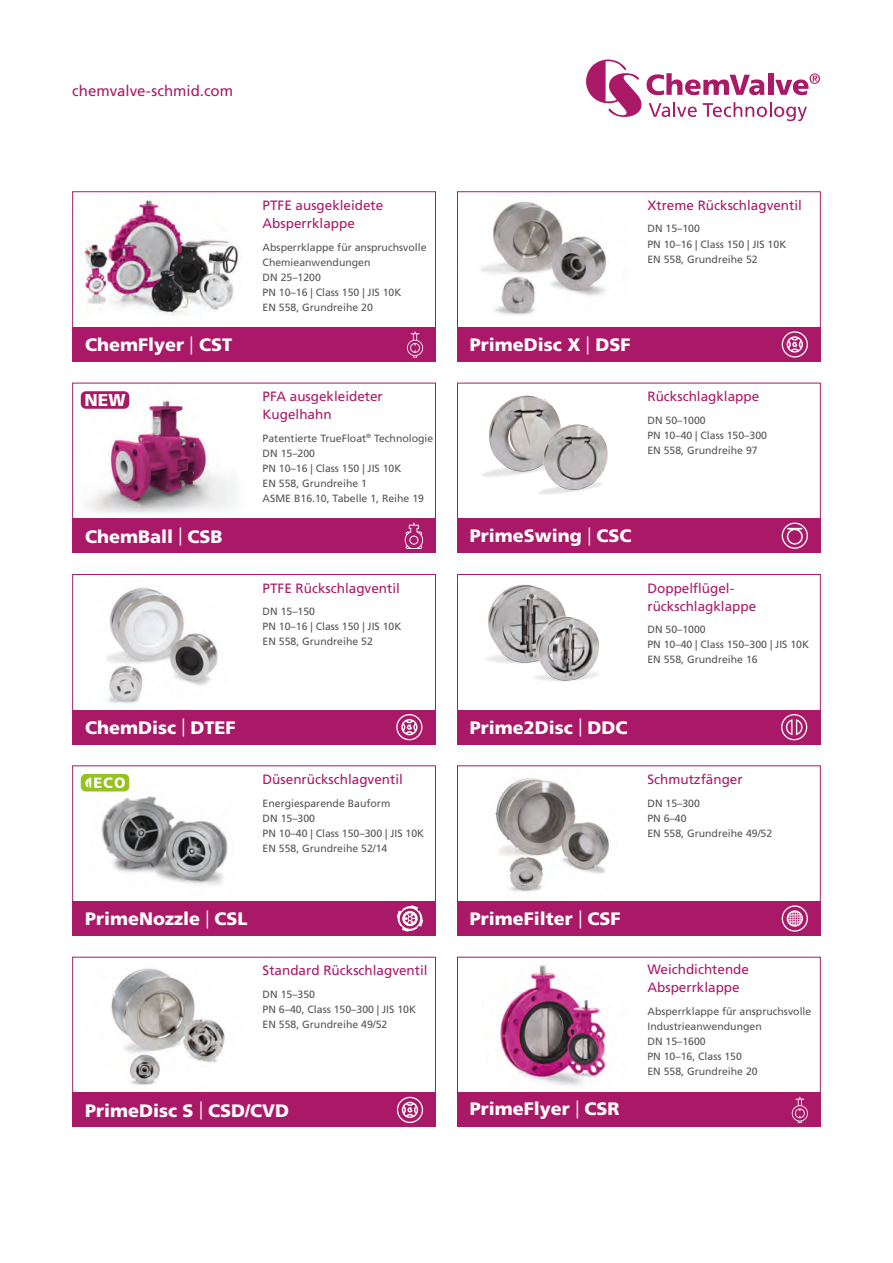
<style>
.page{position:relative;width:893px;height:1263px;background:#fff}
.page>*{position:absolute;margin:0;border:0;box-sizing:border-box;transform-origin:0 0}
.t1{font:900 18px "Frutiger LT Com";color:#fff}
.t2{font:900 17.25px "Frutiger LT Com";color:#fff}
.t3{font:15px "Frutiger LT Com";color:#aa1968}
.t4{font:13.5px/18px "Frutiger LT Com";color:#aa1968}
.t5{font:10.5px/15px "Frutiger LT Com";color:#575756}
.s1{font-weight:300}
</style>
<div class="page">
<div style="left:457px;top:957px;width:364px;height:170px;border:1px solid #aa1968"></div>
<div style="left:72px;top:957px;width:364px;height:170px;border:1px solid #aa1968"></div>
<img style="left:84px;top:194px;width:156px;height:121px">
<div style="left:72px;top:327px;width:364px;height:34px;background:#aa1968"></div>
<svg style="left:407px;top:331px;width:16px;height:27px"></svg>
<img style="left:481px;top:201px;width:126px;height:114px">
<div style="left:457px;top:327px;width:364px;height:34px;background:#aa1968"></div>
<svg style="left:782px;top:331px;width:26px;height:27px"></svg>
<img style="left:74px;top:391px;width:169px;height:128px">
<div style="left:72px;top:519px;width:364px;height:34px;background:#aa1968"></div>
<svg style="left:405px;top:523px;width:18px;height:26px"></svg>
<div style="left:81px;top:391px;width:48px;height:18px;background:#aa1968;border-radius:5px"></div>
<img style="left:482px;top:395px;width:77px;height:82px">
<img style="left:518px;top:418px;width:90px;height:76px">
<div style="left:457px;top:519px;width:364px;height:34px;background:#aa1968"></div>
<svg style="left:782px;top:522px;width:26px;height:27px"></svg>
<img style="left:107px;top:587px;width:111px;height:117px">
<div style="left:72px;top:710px;width:364px;height:34px;background:#aa1968"></div>
<svg style="left:396px;top:714px;width:26px;height:26px"></svg>
<div style="left:457px;top:710px;width:364px;height:34px;background:#aa1968"></div>
<img style="left:486px;top:584px;width:79px;height:79px">
<img style="left:512px;top:611px;width:87px;height:70px">
<svg style="left:781px;top:714px;width:26px;height:26px"></svg>
<img style="left:77px;top:968px;width:167px;height:125px">
<div style="left:72px;top:1093px;width:364px;height:34px;background:#aa1968"></div>
<svg style="left:397px;top:1097px;width:26px;height:26px"></svg>
<img style="left:482px;top:965px;width:144px;height:128px">
<div style="left:457px;top:1093px;width:364px;height:34px;background:#aa1968"></div>
<svg style="left:792px;top:1097px;width:16px;height:26px"></svg>
<img style="left:91px;top:784px;width:137px;height:102px">
<div style="left:72px;top:901px;width:364px;height:34px;background:#aa1968"></div>
<svg style="left:397px;top:905px;width:26px;height:27px"></svg>
<img style="left:495px;top:778px;width:114px;height:114px">
<div style="left:457px;top:901px;width:364px;height:34px;background:#aa1968"></div>
<svg style="left:782px;top:905px;width:26px;height:27px"></svg>
<div style="left:81px;top:774px;width:48px;height:17px;background:#96c11f;border-radius:5px"></div>
<svg style="left:85px;top:777px;width:40px;height:11px"></svg>
<svg style="left:647px;top:73px;width:117px;height:22px"></svg>
<div style="left:768px;top:73px;width:5px;height:22px;background:#aa1968"></div>
<svg style="left:649px;top:102px;width:48px;height:15px"></svg>
<svg style="left:703px;top:102px;width:104px;height:19px"></svg>
<svg style="left:586px;top:60px;width:55px;height:57px"></svg>
<svg style="left:775px;top:73px;width:45px;height:22px"></svg>
<div style="left:72px;top:191px;width:364px;height:170px;border:1px solid #aa1968"></div>
<div style="left:457px;top:191px;width:364px;height:170px;border:1px solid #aa1968"></div>
<div style="left:72px;top:383px;width:364px;height:170px;border:1px solid #aa1968"></div>
<div style="left:457px;top:383px;width:364px;height:170px;border:1px solid #aa1968"></div>
<div style="left:457px;top:574px;width:364px;height:170px;border:1px solid #aa1968"></div>
<div style="left:72px;top:574px;width:364px;height:170px;border:1px solid #aa1968"></div>
<div style="left:72px;top:765px;width:364px;height:170px;border:1px solid #aa1968"></div>
<div style="left:457px;top:765px;width:364px;height:170px;border:1px solid #aa1968"></div>
<h3 class="t3" style="left:72px;top:82px;width:162px">chemvalve-schmid.com</h3>
<p class="t4" style="left:263px;top:196px;width:122px">PTFE ausgekleidete<br>Absperrklappe</p>
<p class="t5" style="left:263px;top:239px;width:165px">Absperrklappe für anspruchsvolle<br>Chemieanwendungen<br>DN 25–1200<br>PN 10–16 | Class 150 | JIS 10K<br>EN 558, Grundreihe 20</p>
<h1 class="t1" style="left:85px;top:334px;width:149px">ChemFlyer <span class="s1">|</span> CST</h1>
<h1 class="t1" style="left:470px;top:334px;width:162px">PrimeDisc X <span class="s1">|</span> DSF</h1>
<h2 class="t2" style="left:85px;top:389px;width:43px">NEW</h2>
<h1 class="t1" style="left:85px;top:525px;width:139px">ChemBall <span class="s1">|</span> CSB</h1>
<p class="t4" style="left:263px;top:388px;width:122px">PFA ausgekleideter<br>Kugelhahn</p>
<p class="t5" style="left:263px;top:431px;width:172px">Patentierte TrueFloat<sup>®</sup> Technologie<br>DN 15–200<br>PN 10–16 | Class 150 | JIS 10K<br>EN 558, Grundreihe 1<br>ASME B16.10, Tabelle 1, Reihe 19</p>
<p class="t4" style="left:263px;top:579px;width:139px">PTFE Rückschlagventil</p>
<p class="t5" style="left:263px;top:604px;width:140px">DN 15–150<br>PN 10–16 | Class 150 | JIS 10K<br>EN 558, Grundreihe 52</p>
<h1 class="t1" style="left:470px;top:525px;width:163px">PrimeSwing <span class="s1">|</span> CSC</h1>
<p class="t4" style="left:647px;top:196px;width:156px">Xtreme Rückschlagventil</p>
<p class="t5" style="left:647px;top:221px;width:140px">DN 15–100<br>PN 10–16 | Class 150 | JIS 10K<br>EN 558, Grundreihe 52</p>
<p class="t4" style="left:647px;top:388px;width:113px">Rückschlagklappe</p>
<p class="t5" style="left:647px;top:413px;width:121px">DN 50–1000<br>PN 10–40 | Class 150–300<br>EN 558, Grundreihe 97</p>
<p class="t4" style="left:647px;top:579px;width:110px">Doppelflügel&shy;rückschlagklappe</p>
<p class="t5" style="left:647px;top:622px;width:163px">DN 50–1000<br>PN 10–40 | Class 150–300 | JIS 10K<br>EN 558, Grundreihe 16</p>
<h1 class="t1" style="left:85px;top:717px;width:152px">ChemDisc <span class="s1">|</span> DTEF</h1>
<p class="t4" style="left:263px;top:770px;width:142px">Düsenrückschlagventil</p>
<p class="t5" style="left:263px;top:795px;width:163px">Energiesparende Bauform<br>DN 15–300<br>PN 10–40 | Class 150–300 | JIS 10K<br>EN 558, Grundreihe 52/14</p>
<h1 class="t1" style="left:470px;top:717px;width:159px">Prime2Disc <span class="s1">|</span> DDC</h1>
<p class="t4" style="left:647px;top:770px;width:97px">Schmutzfänger</p>
<p class="t5" style="left:647px;top:795px;width:126px">DN 15–300<br>PN 6–40<br>EN 558, Grundreihe 49/52</p>
<h1 class="t1" style="left:85px;top:908px;width:164px">PrimeNozzle <span class="s1">|</span> CSL</h1>
<h1 class="t1" style="left:470px;top:908px;width:152px">PrimeFilter <span class="s1">|</span> CSF</h1>
<p class="t4" style="left:263px;top:962px;width:167px">Standard Rückschlagventil</p>
<p class="t5" style="left:263px;top:987px;width:155px">DN 15–350<br>PN 6–40, Class 150–300 | JIS 10K<br>EN 558, Grundreihe 49/52</p>
<p class="t4" style="left:647px;top:960px;width:103px">Weichdichtende<br>Absperrklappe</p>
<p class="t5" style="left:647px;top:1003px;width:165px">Absperrklappe für anspruchsvolle<br>Industrieanwendungen<br>DN 15–1600<br>PN 10–16, Class 150<br>EN 558, Grundreihe 20</p>
<h1 class="t1" style="left:85px;top:1099px;width:206px">PrimeDisc S <span class="s1">|</span> CSD/CVD</h1>
<h1 class="t1" style="left:470px;top:1098px;width:151px">PrimeFlyer <span class="s1">|</span> CSR</h1>
</div>
